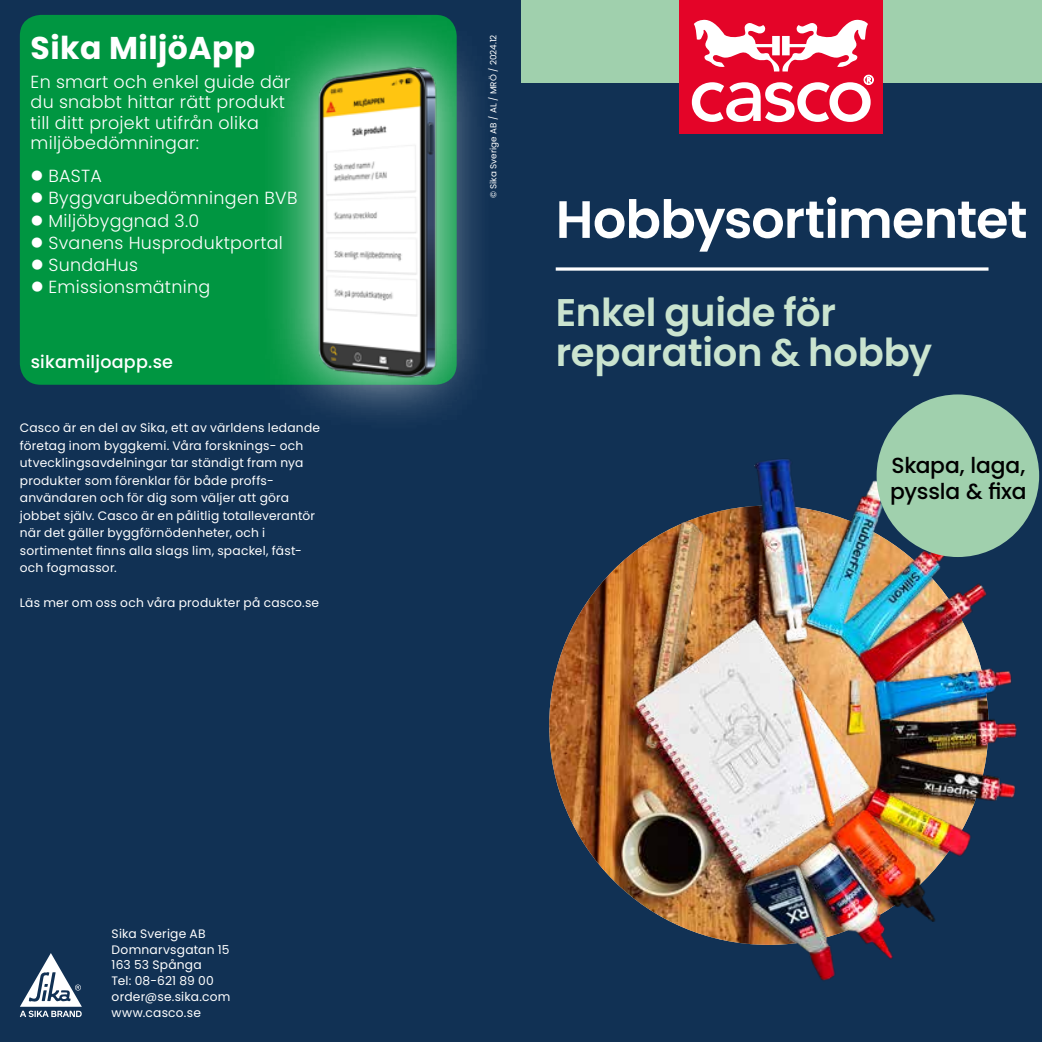
<style>
.page{position:relative;width:1042px;height:1042px;background:#113154}
.page>*{position:absolute;margin:0;border:0;box-sizing:border-box;transform-origin:0 0}
.t1{font:600 52.5px "Poppins";letter-spacing:-.02em;color:#fff}
.t2{font:600 38.5px/40.2px "Poppins";letter-spacing:-.005em;color:#cae4cf}
.t3{font:700 31.5px "Poppins";letter-spacing:.015em;color:#fff}
.t4{font:500 21.88px/26.2px "Poppins";letter-spacing:-.01em;color:#000}
.t5{font:300 17.5px/20.5px "Poppins";letter-spacing:.015em;color:#fff}
.t6{font:500 17.5px "Poppins";letter-spacing:.015em;color:#fff}
.t7{font:12.25px/17.5px "Poppins";letter-spacing:.02em;color:#fff}
.t8{font:8.75px "Poppins";color:#fff}
</style>
<div class="page">
<svg style="left:20px;top:953px;width:62px;height:64px"></svg>
<div style="left:20px;top:15px;width:437px;height:370px;background:#009641;border-radius:21px"></div>
<div style="left:259px;top:10px;width:236px;height:424px;background:#fff;opacity:.78"></div>
<img style="left:299px;top:55px;width:158px;height:332px">
<svg style="left:556px;top:267px;width:432px;height:4px;background:#d2d8de"></svg>
<div style="left:521px;top:0;width:521px;height:82px;background:#a0d0ad"></div>
<div style="left:679px;top:0;width:204px;height:134px;background:#e40428"></div>
<svg style="left:692px;top:19px;width:181px;height:103px"></svg>
<img style="left:549px;top:454px;width:491px;height:527px">
<div style="left:876px;top:394px;width:163px;height:163px;background:#a0d0ad;border-radius:50%"></div>
<h3 class="t3" style="left:31px;top:29px;width:226px">Sika MiljöApp</h3>
<h3 class="t5" style="left:31px;top:72px;width:261px">En smart och enkel guide där du snabbt hittar rätt produkt till ditt projekt utifrån olika miljöbedömningar:</h3>
<h3 class="t5" style="left:31px;top:166px;width:73px">● BASTA</h3>
<h3 class="t5" style="left:31px;top:188px;width:268px">● Byggvarubedömningen BVB</h3>
<h3 class="t5" style="left:31px;top:210px;width:170px">● Miljöbyggnad 3.0</h3>
<h3 class="t5" style="left:31px;top:232px;width:254px">● Svanens Husproduktportal</h3>
<h3 class="t5" style="left:31px;top:254px;width:109px">● SundaHus</h3>
<h3 class="t5" style="left:31px;top:276px;width:181px">● Emissionsmätning</h3>
<h3 class="t6" style="left:31px;top:351px;width:144px">sikamiljoapp.se</h3>
<p class="t7" style="left:20px;top:419px;width:302px">Casco är en del av Sika, ett av världens ledande företag inom byggkemi. Våra forsknings- och utvecklingsavdelningar tar ständigt fram nya produkter som förenklar för både proffs&shy;användaren och för dig som väljer att göra jobbet själv. Casco är en pålitlig totalleverantör när det gäller byggförnödenheter, och i sortimentet finns alla slags lim, spackel, fäst&shy;och fogmassor.</p>
<p class="t7" style="left:20px;top:594px;width:301px">Läs mer om oss och våra produkter på casco.se</p>
<p class="t7" style="left:112px;top:925px;width:120px;line-height:15.8px">Sika Sverige AB<br>Domnarvsgatan 15<br>163 53 Spånga<br>Tel: 08-621 89 00 order@se.sika.com www.casco.se</p>
<p class="t8" style="left:488px;top:198px;width:165px;rotate:-90deg">© Sika Sverige AB / AL / MRÖ / 2024.12</p>
<h1 class="t1" style="left:556px;top:189px;width:473px">Hobbysortimentet</h1>
<h2 class="t2" style="left:556px;top:293px;width:378px">Enkel guide för reparation &amp; hobby</h2>
<h3 class="t4" style="left:890px;top:452px;width:138px">Skapa, laga, pyssla &amp; fixa</h3>
</div>
